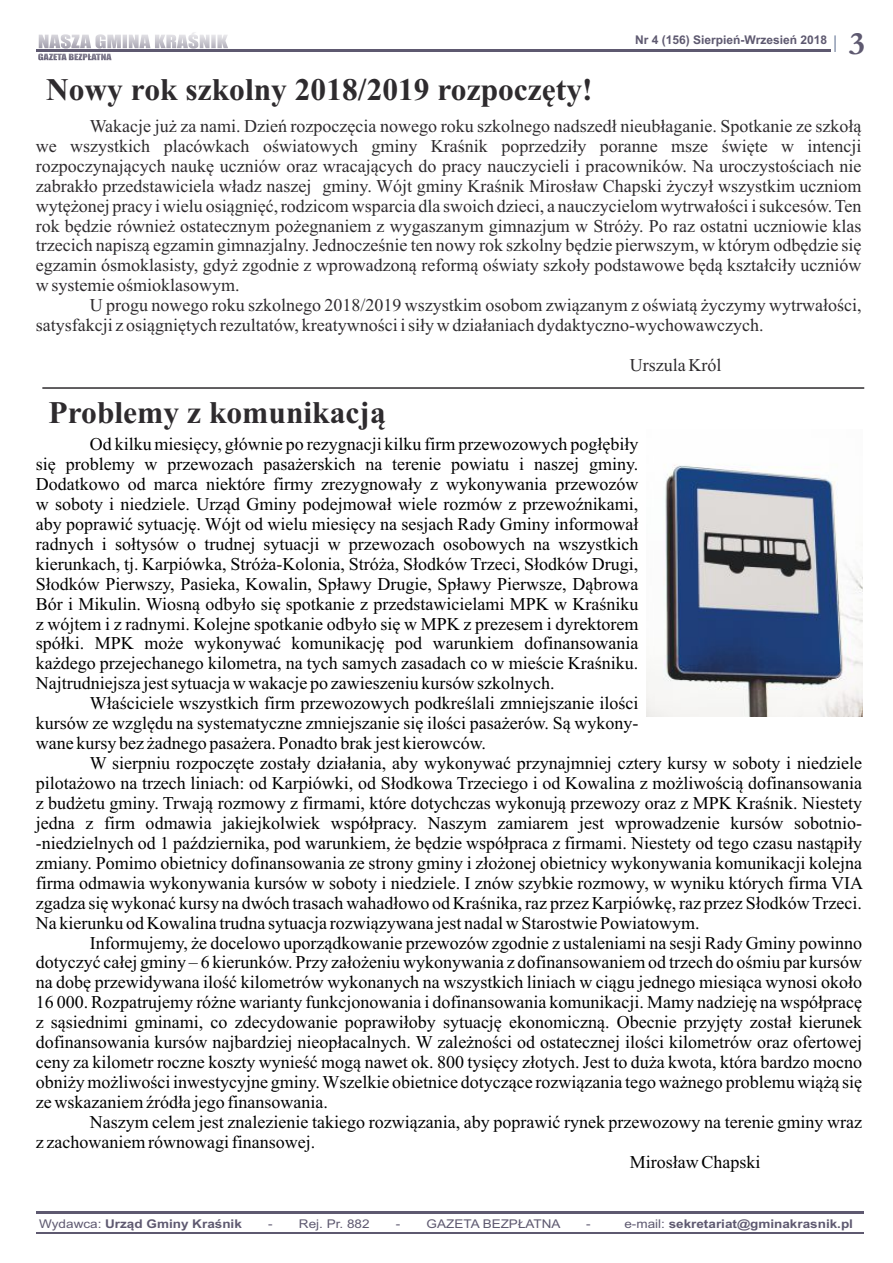
<style>
.page{position:relative;width:893px;height:1263px;background:#fff}
.page>*{position:absolute;margin:0;border:0;box-sizing:border-box;transform-origin:0 0}
.t1{font:700 32.7px "Garamond";color:#5e5970;scale:1.05 1}
.t2{font:700 31.5px "Times New Roman";color:#2e2b2e}
.t3{font:18px "Times New Roman";color:#000}
.t4{font:18px/20px "Times New Roman";color:#2e2b2e;text-align:justify}
.t5{font:700 12px "Arial";color:#5e5970;scale:1.12 1}
.t6{font:700 12px "Arial";color:#5e5970}
.t7{font:12px "Arial";color:#5e5970;scale:1.12 1}
.s1{font-weight:400}
</style>
<div class="page">
<svg style="left:835px;top:35px;width:1px;height:17px"></svg>
<svg style="left:36px;top:32px;width:194px;height:29px"></svg>
<hr style="left:37px;top:49px;width:794px;height:2px;background:#5e5970">
<hr style="left:36px;top:1211px;width:827px;height:2px;background:#5e5970">
<hr style="left:36px;top:1213px;width:827px;height:1px;background:#5e5970">
<hr style="left:36px;top:1233px;width:827px;height:1px;background:#5e5970">
<hr style="left:36px;top:1232px;width:827px;height:1px;background:#5e5970">
<hr style="left:42px;top:387px;width:823px;height:2px;background:#656365">
<img style="left:647px;top:465px;width:215px;height:251px">
<p class="t6" style="left:635px;top:35px;width:193px">Nr 4 (156) Sierpień-Wrzesień 2018</p>
<h1 class="t1" style="left:849px;top:33px;width:17px">3</h1>
<h2 class="t2" style="left:46px;top:79px;width:548px">Nowy rok szkolny 2018/2019 rozpoczęty!</h2>
<p class="t4" style="left:36px;top:118px;width:827px;text-indent:54px">Wakacje już za nami. Dzień rozpoczęcia nowego roku szkolnego nadszedł nieubłaganie. Spotkanie ze szkołą we wszystkich placówkach oświatowych gminy Kraśnik poprzedziły poranne msze święte w intencji rozpoczynających naukę uczniów oraz wracających do pracy nauczycieli i pracowników. Na uroczystościach nie zabrakło przedstawiciela władz naszej gminy. Wójt gminy Kraśnik Mirosław Chapski życzył wszystkim uczniom wytężonej pracy i wielu osiągnięć, rodzicom wsparcia dla swoich dzieci, a nauczycielom wytrwałości i sukcesów. Ten rok będzie również ostatecznym pożegnaniem z wygaszanym gimnazjum w Stróży. Po raz ostatni uczniowie klas trzecich napiszą egzamin gimnazjalny. Jednocześnie ten nowy rok szkolny będzie pierwszym, w którym odbędzie się egzamin ósmoklasisty, gdyż zgodnie z wprowadzoną reformą oświaty szkoły podstawowe będą kształciły uczniów w systemie ośmioklasowym.</p>
<p class="t4" style="left:36px;top:297px;width:827px;text-indent:54px">U progu nowego roku szkolnego 2018/2019 wszystkim osobom związanym z oświatą życzymy wytrwałości, satysfakcji z osiągniętych rezultatów, kreatywności i siły w działaniach dydaktyczno-wychowawczych.</p>
<p class="t4" style="left:630px;top:357px;width:93px">Urszula Król</p>
<h2 class="t2" style="left:49px;top:402px;width:339px">Problemy z komunikacją</h2>
<p class="t3" style="left:90px;top:438px;width:550px">Od kilku miesięcy, głównie po rezygnacji kilku firm przewozowych pogłębiły</p>
<p class="t3" style="left:36px;top:458px;width:604px">się problemy w przewozach pasażerskich na terenie powiatu i naszej gminy.</p>
<p class="t3" style="left:36px;top:477px;width:604px">Dodatkowo od marca niektóre firmy zrezygnowały z wykonywania przewozów</p>
<p class="t3" style="left:36px;top:497px;width:604px">w soboty i niedziele. Urząd Gminy podejmował wiele rozmów z przewoźnikami,</p>
<p class="t3" style="left:36px;top:517px;width:604px">aby poprawić sytuację. Wójt od wielu miesięcy na sesjach Rady Gminy informował</p>
<p class="t3" style="left:187px;top:537px;width:453px">o trudnej sytuacji w przewozach osobowych na wszystkich</p>
<p class="t3" style="left:36px;top:557px;width:604px">kierunkach, tj. Karpiówka, Stróża-Kolonia, Stróża, Słodków Trzeci, Słodków Drugi,</p>
<p class="t3" style="left:36px;top:577px;width:604px">Słodków Pierwszy, Pasieka, Kowalin, Spławy Drugie, Spławy Pierwsze, Dąbrowa</p>
<p class="t3" style="left:36px;top:597px;width:604px">Bór i Mikulin. Wiosną odbyło się spotkanie z przedstawicielami MPK w Kraśniku</p>
<p class="t3" style="left:36px;top:617px;width:604px">z wójtem i z radnymi. Kolejne spotkanie odbyło się w MPK z prezesem i dyrektorem</p>
<p class="t3" style="left:36px;top:637px;width:604px">spółki. MPK może wykonywać komunikację pod warunkiem dofinansowania</p>
<p class="t3" style="left:36px;top:657px;width:604px">każdego przejechanego kilometra, na tych samych zasadach co w mieście Kraśniku.</p>
<p class="t3" style="left:36px;top:677px;width:520px">Najtrudniejsza jest sytuacja w wakacje po zawieszeniu kursów szkolnych.</p>
<p class="t3" style="left:90px;top:697px;width:550px">Właściciele wszystkich firm przewozowych podkreślali zmniejszanie ilości</p>
<p class="t3" style="left:36px;top:717px;width:604px">kursów ze względu na systematyczne zmniejszanie się ilości pasażerów. Są wykony-</p>
<p class="t3" style="left:36px;top:737px;width:452px">wane kursy bez żadnego pasażera. Ponadto brak jest kierowców.</p>
<p class="t3" style="left:90px;top:757px;width:774px">W sierpniu rozpoczęte zostały działania, aby wykonywać przynajmniej cztery kursy w soboty i niedziele</p>
<p class="t3" style="left:36px;top:776px;width:828px">pilotażowo na trzech liniach: od Karpiówki, od Słodkowa Trzeciego i od Kowalina z możliwością dofinansowania</p>
<p class="t3" style="left:36px;top:796px;width:828px">z budżetu gminy. Trwają rozmowy z firmami, które dotychczas wykonują przewozy oraz z MPK Kraśnik. Niestety</p>
<p class="t3" style="left:36px;top:816px;width:828px">jedna z firm odmawia jakiejkolwiek współpracy. Naszym zamiarem jest wprowadzenie kursów sobotnio-</p>
<p class="t3" style="left:36px;top:836px;width:828px">-niedzielnych od 1 października, pod warunkiem, że będzie współpraca z firmami. Niestety od tego czasu nastąpiły</p>
<p class="t3" style="left:36px;top:856px;width:828px">zmiany. Pomimo obietnicy dofinansowania ze strony gminy i złożonej obietnicy wykonywania komunikacji kolejna</p>
<p class="t3" style="left:36px;top:876px;width:829px">firma odmawia wykonywania kursów w soboty i niedziele. I znów szybkie rozmowy, w wyniku których firma VIA</p>
<p class="t3" style="left:36px;top:896px;width:828px">zgadza się wykonać kursy na dwóch trasach wahadłowo od Kraśnika, raz przez Karpiówkę, raz przez Słodków Trzeci.</p>
<p class="t3" style="left:36px;top:916px;width:666px">Na kierunku od Kowalina trudna sytuacja rozwiązywana jest nadal w Starostwie Powiatowym.</p>
<p class="t3" style="left:90px;top:936px;width:774px">Informujemy, że docelowo uporządkowanie przewozów zgodnie z ustaleniami na sesji Rady Gminy powinno</p>
<p class="t3" style="left:36px;top:956px;width:828px">dotyczyć całej gminy – 6 kierunków. Przy założeniu wykonywania z dofinansowaniem od trzech do ośmiu par kursów</p>
<p class="t3" style="left:36px;top:976px;width:828px">na dobę przewidywana ilość kilometrów wykonanych na wszystkich liniach w ciągu jednego miesiąca wynosi około</p>
<p class="t3" style="left:36px;top:996px;width:828px">16 000. Rozpatrujemy różne warianty funkcjonowania i dofinansowania komunikacji. Mamy nadzieję na współpracę</p>
<p class="t3" style="left:36px;top:1016px;width:828px">z sąsiednimi gminami, co zdecydowanie poprawiłoby sytuację ekonomiczną. Obecnie przyjęty został kierunek</p>
<p class="t3" style="left:36px;top:1036px;width:828px">dofinansowania kursów najbardziej nieopłacalnych. W zależności od ostatecznej ilości kilometrów oraz ofertowej</p>
<p class="t3" style="left:36px;top:1056px;width:828px">ceny za kilometr roczne koszty wynieść mogą nawet ok. 800 tysięcy złotych. Jest to duża kwota, która bardzo mocno</p>
<p class="t3" style="left:36px;top:1075px;width:828px">obniży możliwości inwestycyjne gminy. Wszelkie obietnice dotyczące rozwiązania tego ważnego problemu wiążą się</p>
<p class="t3" style="left:36px;top:1095px;width:294px">ze wskazaniem źródła jego finansowania.</p>
<p class="t3" style="left:90px;top:1115px;width:774px">Naszym celem jest znalezienie takiego rozwiązania, aby poprawić rynek przewozowy na terenie gminy wraz</p>
<p class="t3" style="left:36px;top:1135px;width:281px">z zachowaniem równowagi finansowej.</p>
<p class="t3" style="left:630px;top:1155px;width:132px">Mirosław Chapski</p>
<p class="t3" style="left:36px;top:537px;width:145px">radnych i sołtysów</p>
<p class="t5" style="left:39px;top:1219px;width:182px"><span class="s1">Wydawca:</span> Urząd Gminy Kraśnik</p>
<p class="t7" style="left:268px;top:1219px;width:92px">- Rej. Pr. 882</p>
<p class="t7" style="left:396px;top:1219px;width:149px">- GAZETA BEZPŁATNA</p>
<p class="t7" style="left:586px;top:1219px;width:6px">-</p>
<p class="t5" style="left:624px;top:1219px;width:206px"><span class="s1">e-mail:</span> sekretariat@gminakrasnik.pl</p>
</div>
